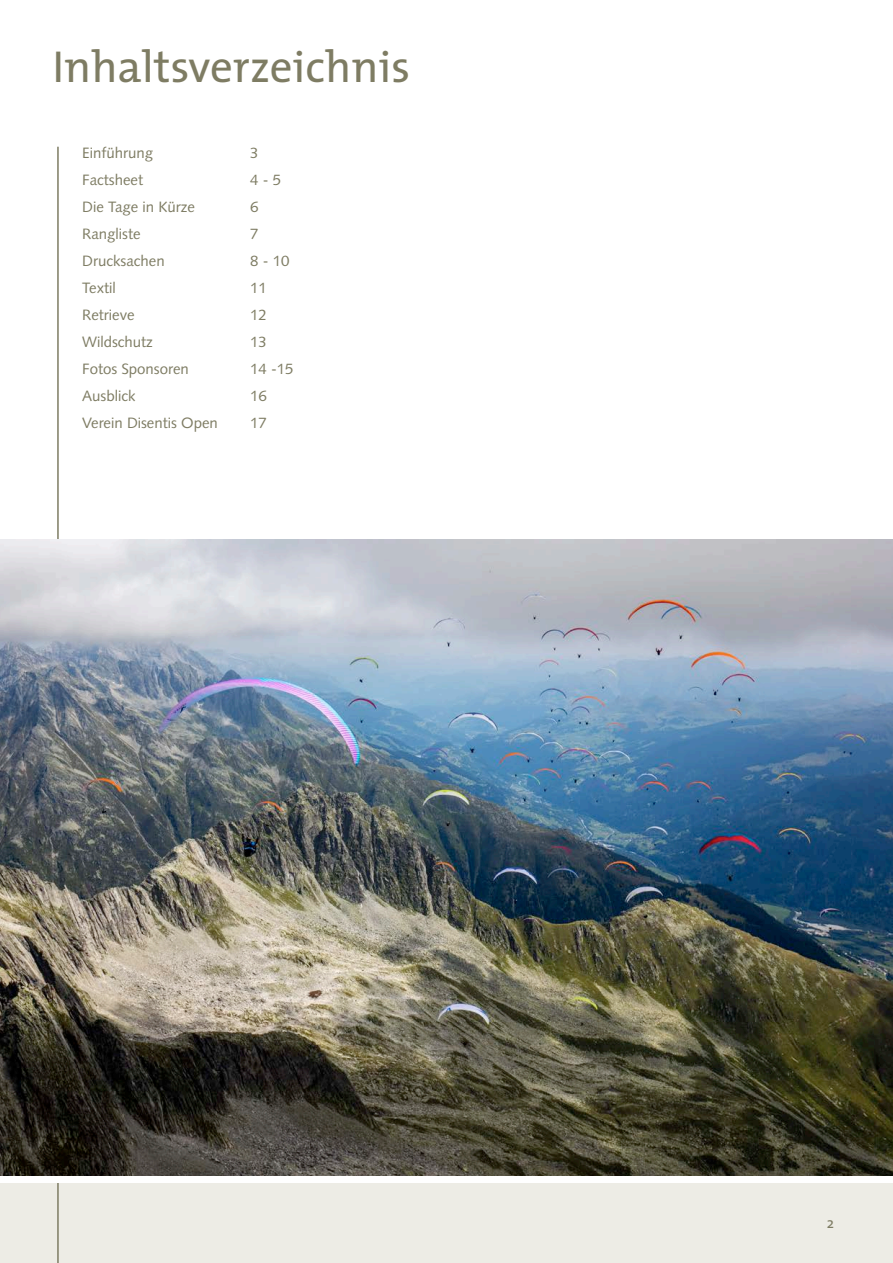
<style>
.page{position:relative;width:893px;height:1263px;background:#fff}
.page>*{position:absolute;margin:0;border:0;box-sizing:border-box;transform-origin:0 0}
.Events_Überschrift{font:45px "The Mix";color:#7e7c63}
.Lauftext_D{font:15px "Syntax";color:#7e7c63}
.t1{font:15px "The Mix";color:#7e7c63}
</style>
<div class="page">
<div style="left:0;top:1182px;width:893px;height:81px;background:#edece5"></div>
<hr style="left:57px;top:147px;width:2px;height:1116px;background:#7e7c63">
<img style="left:0;top:540px;width:893px;height:636px">
<div style="left:0;top:1176px;width:893px;height:7px;background:#fff"></div>
<p class="Events_Überschrift" style="left:53px;top:29px;width:359px">Inhaltsverzeichnis</p>
<p class="Lauftext_D" style="left:82px;top:144px;width:72px">Einführung</p>
<p class="Lauftext_D" style="left:250px;top:144px;width:10px">3</p>
<p class="Lauftext_D" style="left:82px;top:171px;width:62px">Factsheet</p>
<p class="Lauftext_D" style="left:250px;top:171px;width:32px">4 - 5</p>
<p class="Lauftext_D" style="left:82px;top:198px;width:114px">Die Tage in Kürze</p>
<p class="Lauftext_D" style="left:250px;top:198px;width:10px">6</p>
<p class="Lauftext_D" style="left:82px;top:225px;width:60px">Rangliste</p>
<p class="Lauftext_D" style="left:250px;top:225px;width:10px">7</p>
<p class="Lauftext_D" style="left:82px;top:252px;width:84px">Drucksachen</p>
<p class="Lauftext_D" style="left:250px;top:252px;width:41px">8 - 10</p>
<p class="Lauftext_D" style="left:82px;top:279px;width:35px">Textil</p>
<p class="Lauftext_D" style="left:250px;top:279px;width:18px">11</p>
<p class="Lauftext_D" style="left:82px;top:306px;width:54px">Retrieve</p>
<p class="Lauftext_D" style="left:250px;top:306px;width:18px">12</p>
<p class="Lauftext_D" style="left:82px;top:333px;width:72px">Wildschutz</p>
<p class="Lauftext_D" style="left:250px;top:333px;width:18px">13</p>
<p class="Lauftext_D" style="left:82px;top:360px;width:108px">Fotos Sponsoren</p>
<p class="Lauftext_D" style="left:250px;top:360px;width:45px">14 -15</p>
<p class="Lauftext_D" style="left:82px;top:387px;width:55px">Ausblick</p>
<p class="Lauftext_D" style="left:250px;top:387px;width:18px">16</p>
<p class="Lauftext_D" style="left:82px;top:414px;width:137px">Verein Disentis Open</p>
<p class="Lauftext_D" style="left:250px;top:414px;width:18px">17</p>
<p class="t1" style="left:827px;top:1210px;width:9px">2</p>
</div>
